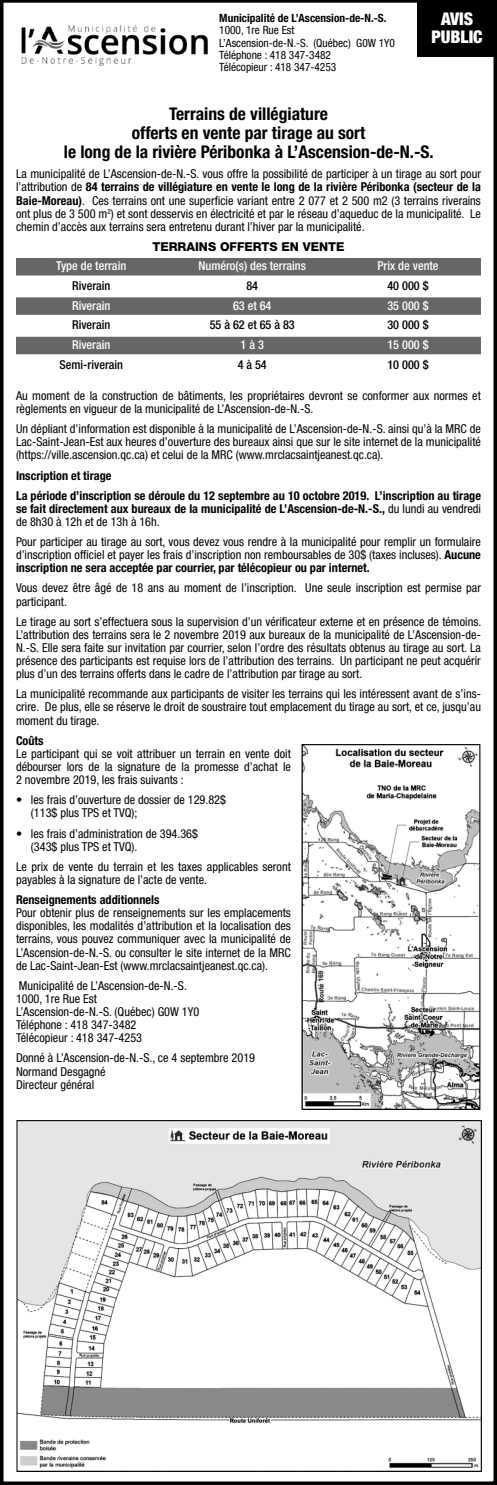
<style>
.page{position:relative;width:497px;height:1485px;background:#fff}
.page>*{position:absolute;margin:0;border:0;box-sizing:border-box;transform-origin:0 0}
.t1{font:700 condensed 17.5px/19.2px "Helvetica Neue LT Std";color:#000;text-align:center}
.t2{font:900 condensed 17.5px/17.5px "Helvetica Neue LT Std";color:#fff;text-align:center}
.t3{font:condensed 12.25px/13.1px "Helvetica Neue LT Std";color:#000;text-align:justify}
.t4{font:700 condensed 12.25px/20.1px "Helvetica Neue LT Std";color:#000}
.t5{font:500 condensed 12.25px "Helvetica Neue LT Std";color:#fff}
.t6{font:500 condensed 12.25px "Helvetica Neue LT Std";color:#000}
.t7{font:800 12.25px "Helvetica Neue LT Std";color:#000}
.t8{font:500 condensed 12.25px "Helvetica Neue LT Std";letter-spacing:.24em;color:#000}
.t9{font:condensed 11.38px/12.2px "Helvetica Neue LT Std";color:#000}
.t10{font:700 condensed 11.38px "Helvetica Neue LT Std";color:#000}
.s1{font-weight:700}
.s2{font-weight:400}
</style>
<div class="page">
<img style="left:17px;top:1120px;width:464px;height:351px">
<div style="left:0;top:0;width:497px;height:1484px;border:4px solid #000"></div>
<div style="left:16px;top:258px;width:465px;height:17px;background:#666"></div>
<div style="left:16px;top:297px;width:465px;height:18px;background:#666"></div>
<div style="left:16px;top:337px;width:465px;height:17px;background:#666"></div>
<img style="left:21px;top:25px;width:187px;height:42px">
<div style="left:417px;top:0;width:80px;height:56px;background:#000"></div>
<img style="left:301px;top:744px;width:180px;height:365px">
<p class="t10" style="left:219px;top:14px;width:169px">Municipalité de L’Ascension-de-N.-S.</p>
<p class="t9" style="left:219px;top:25px;width:177px">1000, 1re Rue Est<br>L’Ascension-de-N.-S. (Québec) G0W 1Y0<br>Téléphone : 418 347-3482<br>Télécopieur : 418 347-4253</p>
<h1 class="t2" style="left:431px;top:10px;width:53px">AVIS<br>PUBLIC</h1>
<h1 class="t1" style="left:64px;top:105px;width:372px">Terrains de villégiature<br>offerts en vente par tirage au sort<br>le long de la rivière Péribonka à L’Ascension-de-N.-S.</h1>
<p class="t3" style="left:16px;top:169px;width:466px">La municipalité de L’Ascension-de-N.-S. vous offre la possibilité de participer à un tirage au sort pour l’attribution de <span class="s1">84 terrains de villégiature en vente le long de la rivière Péribonka (secteur de la Baie-Moreau)</span>. Ces terrains ont une superficie variant entre 2 077 et 2 500 m2 (3 terrains riverains ont plus de 3 500 m<sup>2</sup>) et sont desservis en électricité et par le réseau d’aqueduc de la municipalité. Le chemin d’accès aux terrains sera entretenu durant l’hiver par la municipalité.</p>
<p class="t7" style="left:152px;top:239px;width:194px">TERRAINS OFFERTS EN VENTE</p>
<p class="t5" style="left:56px;top:259px;width:71px">Type de terrain</p>
<p class="t5" style="left:198px;top:259px;width:109px">Numéro(s) des terrains</p>
<p class="t5" style="left:377px;top:259px;width:63px">Prix de vente</p>
<p class="t6" style="left:72px;top:278px;width:40px">Riverain</p>
<p class="t6" style="left:246px;top:278px;width:13px">84</p>
<p class="t6" style="left:387px;top:278px;width:43px">40 000 $</p>
<p class="t5" style="left:72px;top:298px;width:40px">Riverain</p>
<p class="t5" style="left:233px;top:298px;width:40px">63 et 64</p>
<p class="t5" style="left:387px;top:298px;width:43px">35 000 $</p>
<p class="t6" style="left:72px;top:318px;width:40px">Riverain</p>
<p class="t8" style="left:210px;top:318px;width:87px">55à62et65à83</p>
<p class="t6" style="left:387px;top:318px;width:43px">30 000 $</p>
<p class="t5" style="left:72px;top:337px;width:40px">Riverain</p>
<p class="t5" style="left:241px;top:337px;width:25px">1à3</p>
<p class="t5" style="left:387px;top:337px;width:43px">15 000 $</p>
<p class="t6" style="left:59px;top:357px;width:65px">Semi-riverain</p>
<p class="t6" style="left:238px;top:357px;width:31px">4à54</p>
<p class="t6" style="left:387px;top:357px;width:43px">10 000 $</p>
<p class="t3" style="left:16px;top:390px;width:466px">Au moment de la construction de bâtiments, les propriétaires devront se conformer aux normes et règlements en vigueur de la municipalité de L’Ascension-de-N.-S.</p>
<p class="t3" style="left:16px;top:423px;width:466px">Un dépliant d’information est disponible à la municipalité de L’Ascension-de-N.-S. ainsi qu’à la MRC de Lac-Saint-Jean-Est aux heures d’ouverture des bureaux ainsi que sur le site internet de la municipalité (https://ville.ascension.qc.ca) et celui de la MRC (www.mrclacsaintjeanest.qc.ca).</p>
<p class="t4" style="left:16px;top:466px;width:467px">Inscription et tirage<br>La période d’inscription se déroule du 12 septembre au 10 octobre 2019. L’inscription au tirage</p>
<p class="t4" style="left:16px;top:503px;width:466px;line-height:13.1px">se fait directement aux bureaux de la municipalité de L’Ascension-de-N.-S., <span class="s2">du lundi au vendredi de 8h30 à 12h et de 13h à 16h.</span></p>
<p class="t3" style="left:16px;top:536px;width:466px">Pour participer au tirage au sort, vous devez vous rendre à la municipalité pour remplir un formulaire d’inscription officiel et payer les frais d’inscription non remboursables de 30$ (taxes incluses). <span class="s1">Aucune inscription ne sera acceptée par courrier, par télécopieur ou par internet.</span></p>
<p class="t3" style="left:16px;top:582px;width:466px">Vous devez être âgé de 18 ans au moment de l’inscription. Une seule inscription est permise par participant.</p>
<p class="t3" style="left:16px;top:616px;width:467px">Le tirage au sort s’effectuera sous la supervision d’un vérificateur externe et en présence de témoins.<br>L’attribution des terrains sera le 2 novembre 2019 aux bureaux de la municipalité de L’Ascension-de-N.-S. Elle sera faite sur invitation par courrier, selon l’ordre des résultats obtenus au tirage au sort. La présence des participants est requise lors de l’attribution des terrains. Un participant ne peut acquérir plus d’un des terrains offerts dans le cadre de l’attribution par tirage au sort.</p>
<p class="t3" style="left:16px;top:688px;width:466px">La municipalité recommande aux participants de visiter les terrains qui les intéressent avant de s’ins&shy;crire. De plus, elle se réserve le droit de soustraire tout emplacement du tirage au sort, et ce, jusqu’au moment du tirage.</p>
<p class="t4" style="left:16px;top:731px;width:29px">Coûts</p>
<p class="t3" style="left:16px;top:748px;width:276px">Le participant qui se voit attribuer un terrain en vente doit débourser lors de la signature de la promesse d’achat le 2 novembre 2019, les frais suivants :</p>
<p class="t3" style="left:31px;top:793px;width:197px;text-indent:-15px">• les frais d’ouverture de dossier de 129.82$ (113$ plus TPS et TVQ);</p>
<p class="t3" style="left:31px;top:826px;width:169px;text-indent:-15px">• les frais d’administration de 394.36$ (343$ plus TPS et TVQ).</p>
<p class="t3" style="left:16px;top:861px;width:276px">Le prix de vente du terrain et les taxes applicables seront payables à la signature de l’acte de vente.</p>
<p class="t4" style="left:16px;top:890px;width:145px">Renseignements additionnels</p>
<p class="t3" style="left:16px;top:907px;width:276px">Pour obtenir plus de renseignements sur les emplacements disponibles, les modalités d’attribution et la localisation des terrains, vous pouvez communiquer avec la municipalité de L’Ascension-de-N.-S. ou consulter le site internet de la MRC de Lac-Saint-Jean-Est (www.mrclacsaintjeanest.qc.ca).</p>
<p class="t3" style="left:16px;top:980px;width:185px;text-align:left">Municipalité de L’Ascension-de-N.-S.<br>1000, 1re Rue Est<br>L’Ascension-de-N.-S. (Québec) G0W 1Y0<br>Téléphone : 418 347-3482<br>Télécopieur : 418 347-4253</p>
<p class="t3" style="left:16px;top:1051px;width:241px;text-align:left">Donné à L’Ascension-de-N.-S., ce 4 septembre 2019<br>Normand Desgagné<br>Directeur général</p>
</div>
